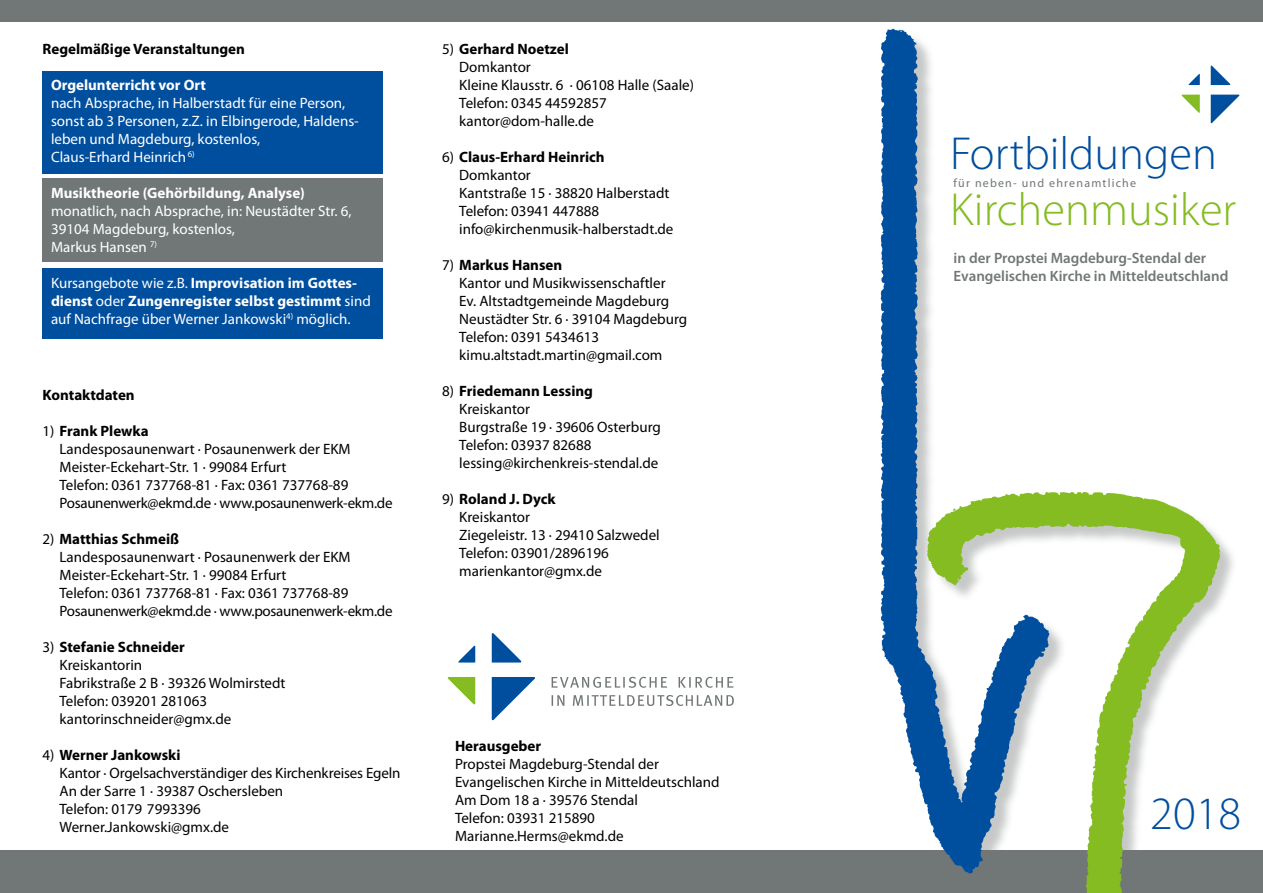
<style>
.page{position:relative;width:1263px;height:893px;background:#fff}
.page>*{position:absolute;margin:0;border:0;box-sizing:border-box;transform-origin:0 0}
.t1{font:300 46.5px "Myriad Pro";color:#004e9e}
.t2{font:300 46.5px "Myriad Pro";color:#85bc22}
.t3{font:15px/18px "Myriad Pro";color:#000}
.t4{font:15px/18px "Myriad Pro";color:#fff}
.t5{font:600 15px/18px "Myriad Pro";color:#717776}
.t6{font:700 15px "Myriad Pro";color:#fff}
.t7{font:700 15px "Myriad Pro";color:#000}
.t8{font:12px "Myriad Pro";letter-spacing:.1em;color:#717776}
.s1{font-weight:700}
</style>
<div class="page">
<svg style="left:447px;top:633px;width:88px;height:88px"></svg>
<svg style="left:552px;top:677px;width:182px;height:29px"></svg>
<div style="left:0;top:850px;width:1263px;height:43px;background:#717776"></div>
<div style="left:0;top:0;width:1263px;height:21px;background:#717776"></div>
<img style="left:856px;top:21px;width:407px;height:768px">
<img style="left:921px;top:477px;width:342px;height:416px">
<div style="left:1178px;top:58px;width:68px;height:73px;background:#fff"></div>
<svg style="left:1181px;top:65px;width:58px;height:58px"></svg>
<div style="left:43px;top:71px;width:340px;height:102px;background:#004e9e"></div>
<div style="left:43px;top:268px;width:340px;height:71px;background:#004e9e"></div>
<div style="left:43px;top:178px;width:340px;height:84px;background:#717776"></div>
<p class="t7" style="left:43px;top:39px;width:204px">Regelmäßige Veranstaltungen</p>
<p class="t6" style="left:51px;top:75px;width:156px">Orgelunterricht vor Ort</p>
<p class="t4" style="left:51px;top:94px;width:309px">nach Absprache, in Halberstadt für eine Person, sonst ab 3 Personen, z.Z. in Elbingerode, Haldens&shy;leben und Magdeburg, kostenlos,<br>Claus-Erhard Heinrich <sup>6)</sup></p>
<p class="t6" style="left:51px;top:183px;width:255px">Musiktheorie (Gehörbildung, Analyse)</p>
<p class="t4" style="left:51px;top:202px;width:302px">monatlich, nach Absprache, in: Neustädter Str. 6,<br>39104 Magdeburg, kostenlos,<br>Markus Hansen <sup>7)</sup></p>
<p class="t4" style="left:51px;top:274px;width:321px">Kursangebote wie z.B. <span class="s1">Improvisation im Gottes&shy;dienst</span> oder <span class="s1">Zungenregister selbst gestimmt</span> sind auf Nachfrage über Werner Jankowski<sup>4)</sup> möglich.</p>
<p class="t7" style="left:43px;top:385px;width:94px">Kontaktdaten</p>
<p class="t3" style="left:60px;top:422px;width:335px;text-indent:-17px">1) <span class="s1">Frank Plewka<br></span>Landesposaunenwart · Posaunenwerk der EKM Meister-Eckehart-Str. 1 · 99084 Erfurt<br>Telefon: 0361 737768-81 · Fax: 0361 737768-89<br>Posaunenwerk@ekmd.de · www.posaunenwerk-ekm.de</p>
<p class="t3" style="left:60px;top:530px;width:335px;text-indent:-17px">2) <span class="s1">Matthias Schmeiß<br></span>Landesposaunenwart · Posaunenwerk der EKM Meister-Eckehart-Str. 1 · 99084 Erfurt<br>Telefon: 0361 737768-81 · Fax: 0361 737768-89<br>Posaunenwerk@ekmd.de · www.posaunenwerk-ekm.de</p>
<p class="t3" style="left:60px;top:638px;width:228px;text-indent:-17px">3) <span class="s1">Stefanie Schneider<br></span>Kreiskantorin<br>Fabrikstraße 2 B · 39326 Wolmirstedt<br>Telefon: 039201 281063 kantorinschneider@gmx.de</p>
<p class="t3" style="left:60px;top:746px;width:342px;text-indent:-17px">4) <span class="s1">Werner Jankowski<br></span>Kantor · Orgelsachverständiger des Kirchenkreises Egeln<br>An der Sarre 1 · 39387 Oschersleben<br>Telefon: 0179 7993396<br>Werner.Jankowski@gmx.de</p>
<p class="t3" style="left:459px;top:40px;width:236px;text-indent:-17px">5) <span class="s1">Gerhard Noetzel<br></span>Domkantor<br>Kleine Klausstr. 6 · 06108 Halle (Saale)<br>Telefon: 0345 44592857 kantor@dom-halle.de</p>
<p class="t3" style="left:459px;top:148px;width:216px;text-indent:-17px">6) <span class="s1">Claus-Erhard Heinrich<br></span>Domkantor<br>Kantstraße 15 · 38820 Halberstadt<br>Telefon: 03941 447888 info@kirchenmusik-halberstadt.de</p>
<p class="t3" style="left:459px;top:256px;width:229px;text-indent:-17px">7) <span class="s1">Markus Hansen<br></span>Kantor und Musikwissenschaftler<br>Ev. Altstadtgemeinde Magdeburg<br>Neustädter Str. 6 · 39104 Magdeburg<br>Telefon: 0391 5434613 kimu.altstadt.martin@gmail.com</p>
<p class="t3" style="left:459px;top:382px;width:203px;text-indent:-17px">8) <span class="s1">Friedemann Lessing<br></span>Kreiskantor<br>Burgstraße 19 · 39606 Osterburg<br>Telefon: 03937 82688 lessing@kirchenkreis-stendal.de</p>
<p class="t3" style="left:459px;top:490px;width:202px;text-indent:-17px">9) <span class="s1">Roland J. Dyck<br></span>Kreiskantor<br>Ziegeleistr. 13 · 29410 Salzwedel<br>Telefon: 03901/2896196 marienkantor@gmx.de</p>
<p class="t7" style="left:455px;top:736px;width:88px">Herausgeber</p>
<p class="t3" style="left:455px;top:755px;width:266px">Propstei Magdeburg-Stendal der<br>Evangelischen Kirche in Mitteldeutschland<br>Am Dom 18 a · 39576 Stendal<br>Telefon: 03931 215890<br>Marianne.Herms@ekmd.de</p>
<h1 class="t1" style="left:950px;top:126px;width:268px">Fortbildungen</h1>
<p class="t8" style="left:954px;top:176px;width:184px">für neben- und ehrenamtliche</p>
<h1 class="t2" style="left:950px;top:181px;width:288px">Kirchenmusiker</h1>
<p class="t5" style="left:954px;top:249px;width:276px">in der Propstei Magdeburg-Stendal der<br>Evangelischen Kirche in Mitteldeutschland</p>
<h1 class="t1" style="left:1150px;top:785px;width:92px">2018</h1>
</div>
